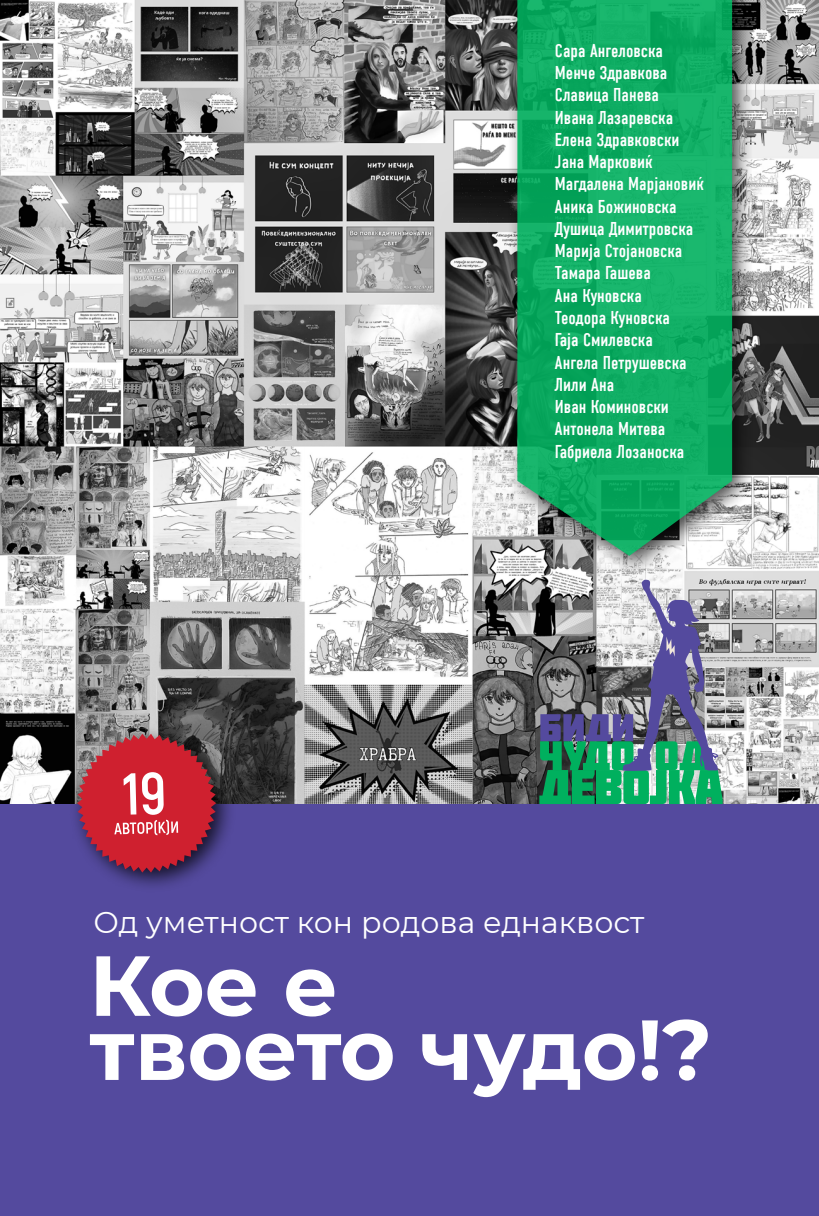
<style>
.page{position:relative;width:819px;height:1216px;background:#fff}
.page>*{position:absolute;margin:0;border:0;box-sizing:border-box;transform-origin:0 0}
.t1{font:700 84.96px/64px "Montserrat";color:#fff}
.t2{font:30.01px "Montserrat";color:#fff}
.t3{font:18.55px/22.2px "DIN Condensed TT";color:#fff}
</style>
<div class="page">
<img style="left:0;top:0;width:819px;height:804px">
<div style="left:0;top:804px;width:819px;height:411px;background:#544a9e"></div>
<div style="left:507px;top:0;width:247px;height:577px;background:#000;opacity:.75"></div>
<svg style="left:517px;top:0;width:215px;height:556px;background:#19ac67"></svg>
<div style="left:68px;top:725px;width:169px;height:168px;background:#000;opacity:.75"></div>
<svg style="left:539px;top:579px;width:183px;height:225px;background:#6e8e8e"></svg>
<svg style="left:77px;top:733px;width:139px;height:139px;background:#ae3043"></svg>
<p class="t3" style="left:555px;top:40px;width:150px">Сара Ангеловска<br>Менче Здравкова<br>Славица Панева<br>Ивана Лазаревска<br>Елена Здравковски<br>Јана Марковиќ<br>Магдалена Марјановиќ<br>Аника Божиновска<br>Душица Димитровска<br>Марија Стојановска<br>Тамара Гашева<br>Ана Куновска<br>Теодора Куновска<br>Гаја Смилевска<br>Ангела Петрушевска<br>Лили Ана<br>Иван Коминовски<br>Антонела Митева<br>Габриела Лозаноска</p>
<h2 class="t2" style="left:94px;top:901px;width:552px">Од уметност кон родова еднаквост</h2>
<h1 class="t1" style="left:89px;top:949px;width:624px">Кое е<br>твоето чудо!?</h1>
</div>
